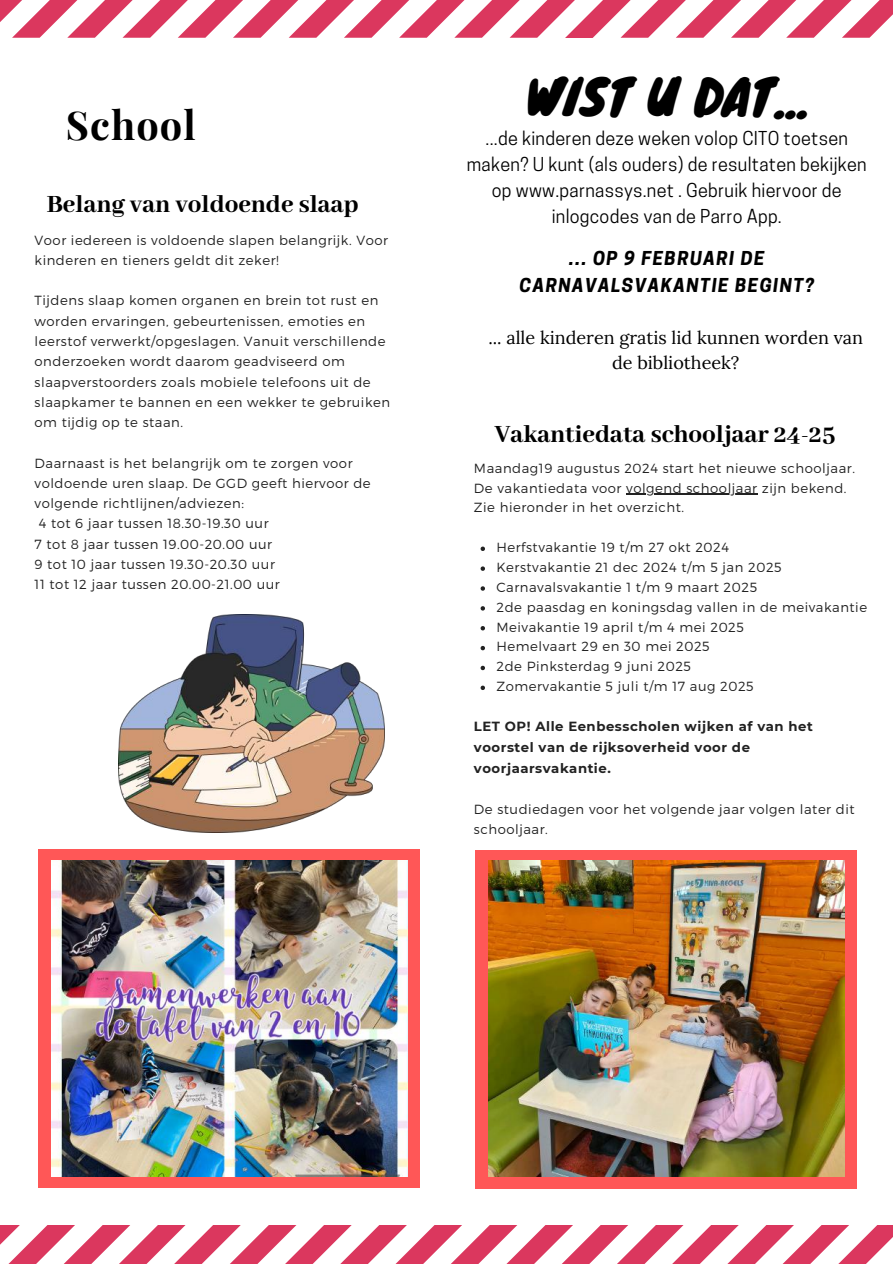
<style>
.page{position:relative;width:893px;height:1264px;background:#fff}
.page>*{position:absolute;margin:0;border:0;box-sizing:border-box;transform-origin:0 0}
.t1{font:48px "Knewave";color:#000}
.t2{font:700 39.75px "Playfair Display";letter-spacing:.03em;color:#000}
.t3{font:800 27px "Abhaya Libre";color:#000}
.t4{font:18px/25.8px "Cooper Hewitt";letter-spacing:.015em;color:#000;text-align:center}
.t5{font:18px/24.8px "Lora";color:#000;text-align:center}
.t6{font:italic 700 18px/26.8px "Cooper Hewitt";letter-spacing:.08em;color:#000;text-align:center}
.t7{font:300 13.2px/19.8px "Montserrat";letter-spacing:.04em;color:#222}
.t8{font:700 13.2px/21px "Montserrat";letter-spacing:.04em;color:#222}
</style>
<div class="page">
<svg style="left:0;top:0;width:892px;height:38px"></svg>
<svg style="left:0;top:1225px;width:892px;height:38px"></svg>
<div style="left:38px;top:849px;width:382px;height:338px;background:#ff5757"></div>
<img style="left:51px;top:861px;width:356px;height:315px">
<div style="left:475px;top:849px;width:382px;height:339px;background:#ff5757"></div>
<img style="left:489px;top:861px;width:355px;height:315px">
<img style="left:119px;top:614px;width:265px;height:218px">
<hr style="left:626px;top:493px;width:131px;height:1px;background:#222">
<svg style="left:480px;top:546px;width:5px;height:5px"></svg>
<svg style="left:480px;top:566px;width:5px;height:5px"></svg>
<svg style="left:480px;top:586px;width:5px;height:4px"></svg>
<svg style="left:480px;top:606px;width:5px;height:4px"></svg>
<svg style="left:480px;top:626px;width:5px;height:4px"></svg>
<svg style="left:480px;top:646px;width:5px;height:4px"></svg>
<svg style="left:480px;top:665px;width:5px;height:5px"></svg>
<svg style="left:480px;top:685px;width:5px;height:5px"></svg>
<h2 class="t2" style="left:66px;top:97px;width:132px">School</h2>
<h3 class="t3" style="left:47px;top:189px;width:313px">Belang van voldoende slaap</h3>
<p class="t7" style="left:35px;top:229px;width:355px;line-height:20.2px">Voor iedereen is voldoende slapen belangrijk. Voor kinderen en tieners geldt dit zeker!</p>
<p class="t7" style="left:35px;top:290px;width:357px;line-height:20.2px">Tijdens slaap komen organen en brein tot rust en worden ervaringen, gebeurtenissen, emoties en leerstof verwerkt/opgeslagen. Vanuit verschillende onderzoeken wordt daarom geadviseerd om slaapverstoorders zoals mobiele telefoons uit de slaapkamer te bannen en een wekker te gebruiken om tijdig op te staan.</p>
<p class="t7" style="left:35px;top:452px;width:319px">Daarnaast is het belangrijk om te zorgen voor</p>
<p class="t7" style="left:35px;top:472px;width:337px">voldoende uren slaap. De GGD geeft hiervoor de</p>
<p class="t7" style="left:35px;top:493px;width:211px">volgende richtlijnen/adviezen:</p>
<p class="t7" style="left:39px;top:513px;width:231px">4 tot 6 jaar tussen 18.30-19.30 uur</p>
<p class="t7" style="left:35px;top:533px;width:239px">7 tot 8 jaar tussen 19.00-20.00 uur</p>
<p class="t7" style="left:35px;top:553px;width:242px">9 tot 10 jaar tussen 19.30-20.30 uur</p>
<p class="t7" style="left:35px;top:574px;width:247px">11 tot 12 jaar tussen 20.00-21.00 uur</p>
<h1 class="t1" style="left:526px;top:57px;width:283px">WIST U DAT...</h1>
<h3 class="t4" style="left:467px;top:128px;width:401px">...de kinderen deze weken volop CITO toetsen maken? U kunt (als ouders) de resultaten bekijken op www.parnassys.net . Gebruik hiervoor de inlogcodes van de Parro App.</h3>
<h3 class="t6" style="left:519px;top:247px;width:296px">... OP 9 FEBRUARI DE<br>CARNAVALSVAKANTIE BEGINT?</h3>
<h3 class="t5" style="left:488px;top:325px;width:376px">... alle kinderen gratis lid kunnen worden van de bibliotheek?</h3>
<h3 class="t3" style="left:495px;top:419px;width:342px">Vakantiedata schooljaar 24-25</h3>
<p class="t7" style="left:474px;top:457px;width:382px">Maandag19 augustus 2024 start het nieuwe schooljaar.<br>De vakantiedata voor volgend schooljaar zijn bekend.<br>Zie hieronder in het overzicht.</p>
<p class="t7" style="left:496px;top:537px;width:372px">Herfstvakantie 19 t/m 27 okt 2024<br>Kerstvakantie 21 dec 2024 t/m 5 jan 2025<br>Carnavalsvakantie 1 t/m 9 maart 2025<br>2de paasdag en koningsdag vallen in de meivakantie Meivakantie 19 april t/m 4 mei 2025<br>Hemelvaart 29 en 30 mei 2025<br>2de Pinksterdag 9 juni 2025<br>Zomervakantie 5 juli t/m 17 aug 2025</p>
<p class="t8" style="left:474px;top:715px;width:340px">LET OP! Alle Eenbesscholen wijken af van het voorstel van de rijksoverheid voor de voorjaarsvakantie.</p>
<p class="t7" style="left:474px;top:798px;width:382px">De studiedagen voor het volgende jaar volgen later dit schooljaar.</p>
</div>
